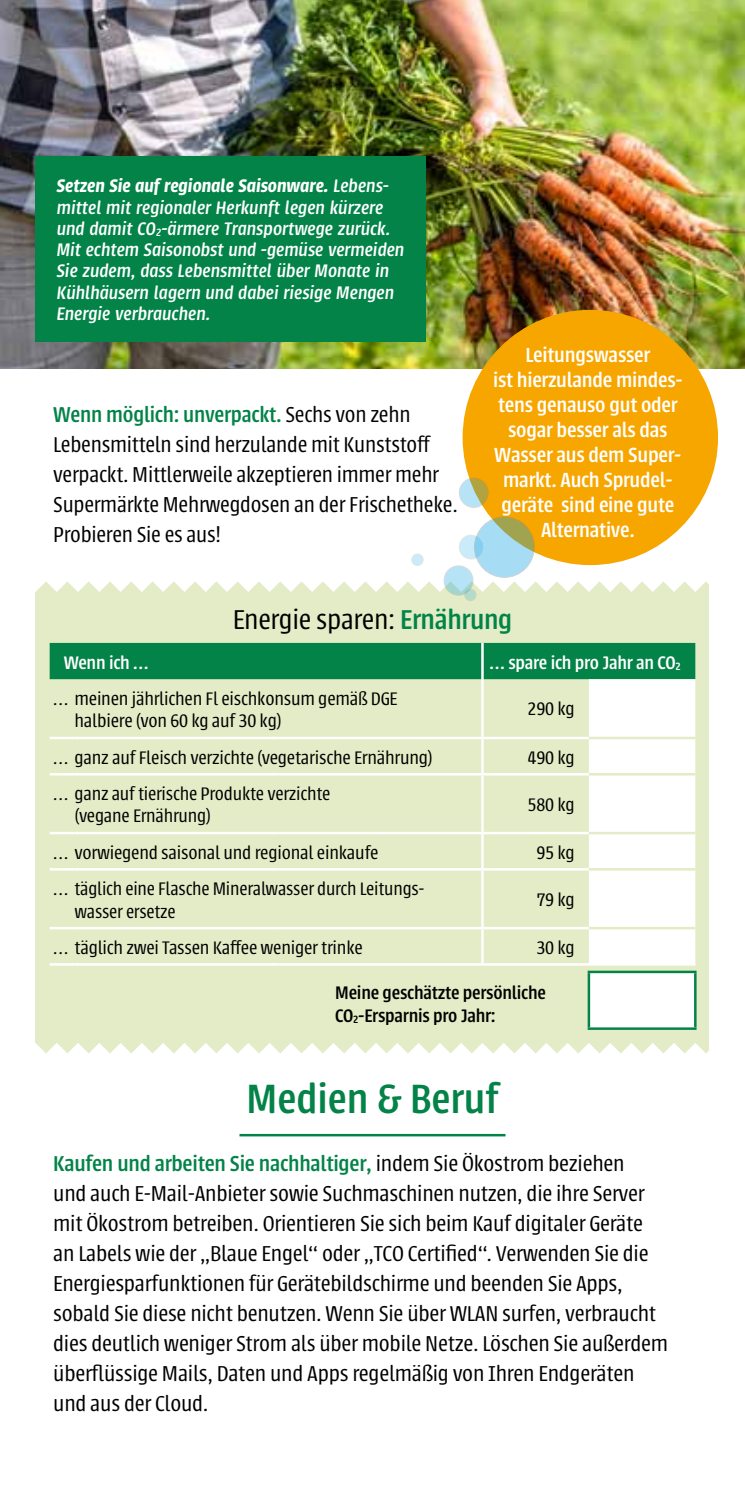
<style>
.page{position:relative;width:745px;height:1489px;background:#fff}
.page>*{position:absolute;margin:0;border:0;box-sizing:border-box;transform-origin:0 0}
.t1{font:500 45px "Urbana";color:#038348}
.t2{font:300 30px "Urbana";letter-spacing:-.01em;color:#000}
.t3{font:300 23.75px/30px "Urbana";letter-spacing:-.01em;color:#000}
.t4{font:500 22.5px/25px "Urbana";letter-spacing:-.01em;color:#fff;text-align:center}
.t5{font:300 20px/22.5px "Urbana";letter-spacing:-.01em;color:#000}
.t6{font:italic 500 20px/21.2px "Urbana";color:#fff}
.t7{font:500 20px/22.5px "Urbana";letter-spacing:-.01em;color:#000}
.t8{font:500 20px "Urbana";letter-spacing:-.01em;color:#fff}
.s1{font-weight:600}
.s2{font-weight:500;color:#038348}
</style>
<div class="page">
<img style="left:0;top:0;width:744px;height:369px">
<div style="left:35px;top:592px;width:674px;height:450px;background:#e3ecc6"></div>
<svg style="left:50px;top:643px;width:644px;height:384px"></svg>
<hr style="left:481px;top:643px;width:2px;height:36px;background:#fff">
<hr style="left:481px;top:679px;width:2px;height:57px;background:#fff">
<hr style="left:50px;top:736px;width:24px;height:3px;background:#fff">
<hr style="left:74px;top:736px;width:204px;height:3px;background:#fff">
<hr style="left:278px;top:736px;width:204px;height:3px;background:#fff">
<hr style="left:482px;top:736px;width:106px;height:3px;background:#fff">
<hr style="left:481px;top:739px;width:2px;height:34px;background:#fff">
<hr style="left:50px;top:773px;width:24px;height:2px;background:#fff">
<hr style="left:74px;top:773px;width:204px;height:2px;background:#fff">
<hr style="left:278px;top:773px;width:204px;height:2px;background:#fff">
<hr style="left:482px;top:773px;width:106px;height:2px;background:#fff">
<hr style="left:481px;top:775px;width:2px;height:56px;background:#fff">
<hr style="left:50px;top:831px;width:24px;height:3px;background:#fff">
<hr style="left:74px;top:831px;width:204px;height:3px;background:#fff">
<hr style="left:278px;top:831px;width:204px;height:3px;background:#fff">
<hr style="left:482px;top:831px;width:106px;height:3px;background:#fff">
<hr style="left:481px;top:834px;width:2px;height:34px;background:#fff">
<hr style="left:50px;top:868px;width:24px;height:2px;background:#fff">
<hr style="left:74px;top:868px;width:204px;height:2px;background:#fff">
<hr style="left:278px;top:868px;width:204px;height:2px;background:#fff">
<hr style="left:482px;top:868px;width:106px;height:2px;background:#fff">
<hr style="left:481px;top:870px;width:2px;height:56px;background:#fff">
<hr style="left:50px;top:926px;width:24px;height:3px;background:#fff">
<hr style="left:74px;top:926px;width:204px;height:3px;background:#fff">
<hr style="left:278px;top:926px;width:204px;height:3px;background:#fff">
<hr style="left:482px;top:926px;width:106px;height:3px;background:#fff">
<hr style="left:481px;top:929px;width:2px;height:34px;background:#fff">
<hr style="left:50px;top:963px;width:24px;height:2px;background:#fff">
<hr style="left:74px;top:963px;width:204px;height:2px;background:#fff">
<hr style="left:278px;top:963px;width:204px;height:2px;background:#fff">
<hr style="left:482px;top:963px;width:106px;height:2px;background:#fff">
<hr style="left:588px;top:963px;width:106px;height:2px;background:#fff">
<hr style="left:588px;top:736px;width:106px;height:3px;background:#e3ecc6">
<hr style="left:588px;top:773px;width:106px;height:2px;background:#e3ecc6">
<hr style="left:588px;top:831px;width:106px;height:3px;background:#e3ecc6">
<hr style="left:588px;top:868px;width:106px;height:2px;background:#e3ecc6">
<hr style="left:588px;top:926px;width:106px;height:3px;background:#e3ecc6">
<hr style="left:587px;top:970px;width:109px;height:3px;background:#038348">
<hr style="left:587px;top:973px;width:2px;height:54px;background:#038348">
<hr style="left:693px;top:973px;width:3px;height:54px;background:#038348">
<hr style="left:587px;top:1027px;width:109px;height:2px;background:#038348">
<div style="left:462px;top:310px;width:255px;height:255px;background:#f7a600;border-radius:50%"></div>
<div style="left:35px;top:156px;width:390px;height:185px;background:#038348"></div>
<hr style="left:239px;top:1133px;width:266px;height:3px;background:#038348">
<svg style="left:35px;top:1042px;width:674px;height:11px"></svg>
<svg style="left:36px;top:581px;width:673px;height:11px"></svg>
<svg style="left:444px;top:566px;width:28px;height:29px"></svg>
<div style="left:443px;top:565px;width:30px;height:30px;border:1px solid #717e86;border-radius:50%"></div>
<svg style="left:459px;top:478px;width:29px;height:29px"></svg>
<div style="left:458px;top:478px;width:30px;height:29px;border:1px solid #717e86;border-radius:50%"></div>
<svg style="left:464px;top:589px;width:11px;height:11px"></svg>
<div style="left:464px;top:589px;width:12px;height:12px;border:1px solid #717e86;border-radius:50%"></div>
<svg style="left:411px;top:554px;width:12px;height:11px"></svg>
<div style="left:411px;top:553px;width:12px;height:13px;border:1px solid #717e86;border-radius:50%"></div>
<svg style="left:459px;top:535px;width:23px;height:24px"></svg>
<div style="left:458px;top:535px;width:24px;height:24px;border:1px solid #717e86;border-radius:50%"></div>
<svg style="left:474px;top:517px;width:60px;height:60px;fill:#a6ddf5"></svg>
<div style="left:474px;top:516px;width:60px;height:61px;border:1px solid #717e86;border-radius:50%"></div>
<p class="t6" style="left:57px;top:176px;width:349px"><span class="s1">Setzen Sie auf regionale Saisonware.</span> Lebens&shy;mittel mit regionaler Herkunft legen kürzere und damit CO<sub>2</sub>-ärmere Transportwege zurück.<br>Mit echtem Saisonobst und -gemüse vermeiden Sie zudem, dass Lebensmittel über Monate in Kühlhäusern lagern und dabei riesige Mengen Energie verbrauchen.</p>
<p class="t3" style="left:53px;top:399px;width:406px"><span class="s2">Wenn möglich: unverpackt.</span> Sechs von zehn Lebensmitteln sind herzulande mit Kunststoff verpackt. Mittlerweile akzeptieren immer mehr Supermärkte Mehrwegdosen an der Frischetheke.<br>Probieren Sie es aus!</p>
<p class="t4" style="left:492px;top:343px;width:191px">Leitungswasser<br>ist hierzulande mindes&shy;tens genauso gut oder sogar besser als das<br>Wasser aus dem Super&shy;markt. Auch Sprudel&shy;geräte sind eine gute<br>Alternative.</p>
<p class="t2" style="left:232px;top:603px;width:281px">Energie sparen: <span class="s2">Ernährung</span></p>
<p class="t8" style="left:64px;top:651px;width:86px">Wenn ich …</p>
<p class="t8" style="left:489px;top:651px;width:192px">… spare ich pro Jahr an CO<sub>2</sub></p>
<p class="t5" style="left:74px;top:687px;width:324px;text-indent:-21px">… meinen jährlichen Fl eischkonsum gemäß DGE halbiere (von 60 kg auf 30 kg)</p>
<p class="t5" style="left:527px;top:698px;width:49px">290 kg</p>
<p class="t5" style="left:53px;top:746px;width:381px">… ganz auf Fleisch verzichte (vegetarische Ernährung)</p>
<p class="t5" style="left:527px;top:746px;width:49px">490 kg</p>
<p class="t5" style="left:74px;top:782px;width:257px;text-indent:-21px">… ganz auf tierische Produkte verzichte (vegane Ernährung)</p>
<p class="t5" style="left:527px;top:793px;width:49px">580 kg</p>
<p class="t5" style="left:53px;top:841px;width:326px">… vorwiegend saisonal und regional einkaufe</p>
<p class="t5" style="left:536px;top:841px;width:40px">95 kg</p>
<p class="t5" style="left:74px;top:877px;width:351px;text-indent:-21px">… täglich eine Flasche Mineralwasser durch Leitungs&shy;wasser ersetze</p>
<p class="t5" style="left:536px;top:888px;width:40px">79 kg</p>
<p class="t5" style="left:53px;top:936px;width:311px">… täglich zwei Tassen Kaffee weniger trinke</p>
<p class="t5" style="left:536px;top:936px;width:40px">30 kg</p>
<p class="t7" style="left:335px;top:981px;width:212px">Meine geschätzte persönliche<br>CO<sub>2</sub>-Ersparnis pro Jahr:</p>
<h1 class="t1" style="left:246px;top:1073px;width:253px">Medien &amp; Beruf</h1>
<p class="t3" style="left:53px;top:1148px;width:616px"><span class="s2">Kaufen und arbeiten Sie nachhaltiger,</span> indem Sie Ökostrom beziehen<br>und auch E-Mail-Anbieter sowie Suchmaschinen nutzen, die ihre Server mit Ökostrom betreiben. Orientieren Sie sich beim Kauf digitaler Geräte an Labels wie der „Blaue Engel“ oder „TCO Certified“. Verwenden Sie die Energiesparfunktionen für Gerätebildschirme und beenden Sie Apps, sobald Sie diese nicht benutzen. Wenn Sie über WLAN surfen, verbraucht dies deutlich weniger Strom als über mobile Netze. Löschen Sie außerdem überflüssige Mails, Daten und Apps regelmäßig von Ihren Endgeräten und aus der Cloud.</p>
</div>
